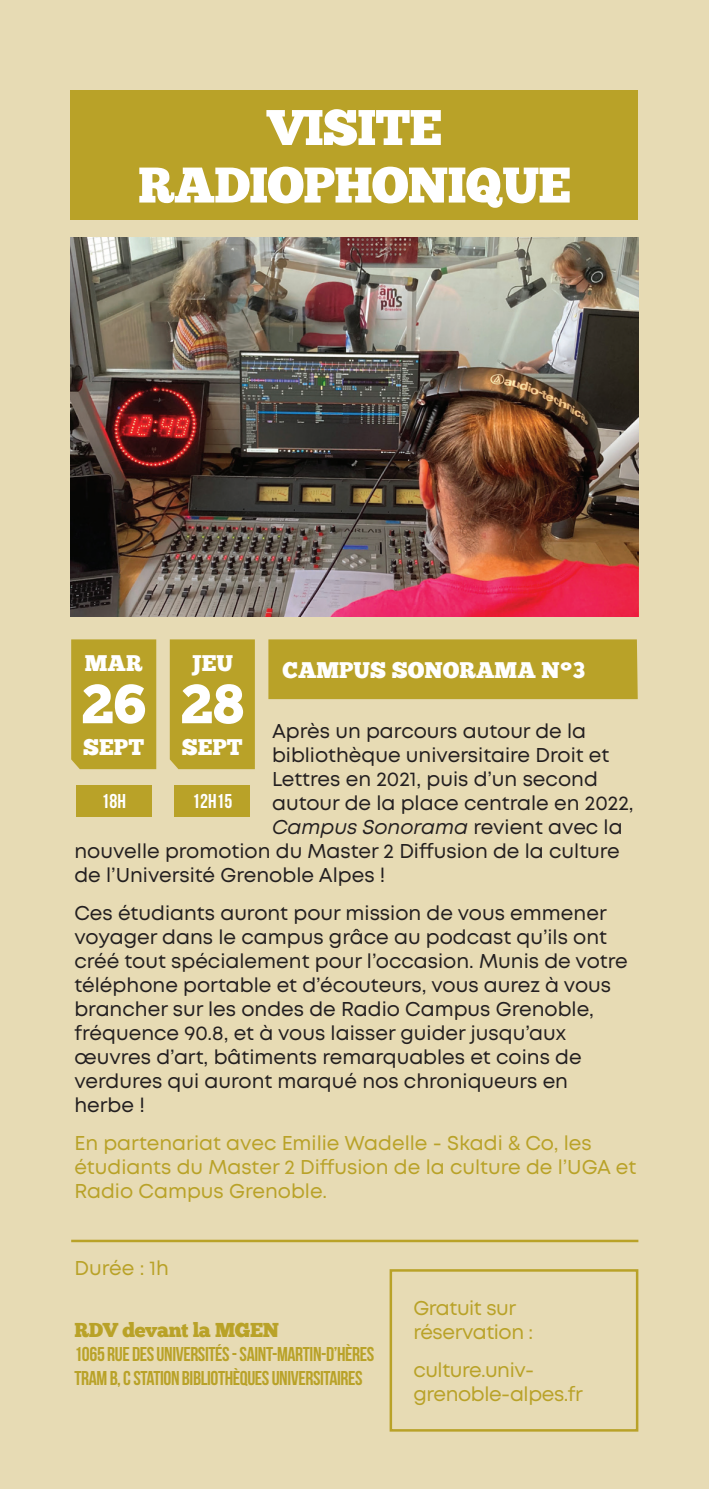
<style>
.page{position:relative;width:709px;height:1489px;background:#fff}
.page>*{position:absolute;margin:0;border:0;box-sizing:border-box;transform-origin:0 0}
.t1{font:55px "Chunk Five Ex";color:#fff}
.t2{font:50px/57.5px "Chunk Five Ex";letter-spacing:-.02em;color:#fff;text-align:center}
.t3{font:22.5px "Chunk Five Ex";color:#fff}
.t4{font:20px/24px "Mont";color:#231f20}
.t5{font:20px/24px "Mont";color:#b9a228}
.t6{font:20px "Bebas Neue";letter-spacing:-.02em;color:#b9a228}
.t7{font:20px/24px "Mont";letter-spacing:-.02em;color:#b9a228}
.t8{font:italic 20px "Mont";color:#231f20}
.t9{font:20px "Chunk Five Ex";letter-spacing:-.02em;color:#b9a228}
.t10{font:20px "Bebas Neue";color:#fff}
.s1{font-style:normal}
</style>
<div class="page">
<div style="left:0;top:0;width:708px;height:1488px;background:#e7dbb4"></div>
<div style="left:71px;top:90px;width:567px;height:130px;background:#b9a228"></div>
<div style="left:268px;top:639px;width:369px;height:60px;background:#b9a228"></div>
<hr style="left:71px;top:1239px;width:567px;height:3px;background:#b9a228">
<img style="left:71px;top:238px;width:567px;height:379px">
<div style="left:76px;top:785px;width:75px;height:31px;background:#b9a228"></div>
<div style="left:175px;top:785px;width:75px;height:31px;background:#b9a228"></div>
<div style="left:71px;top:639px;width:85px;height:130px;background:#b9a228"></div>
<div style="left:170px;top:639px;width:85px;height:130px;background:#b9a228"></div>
<div style="left:389px;top:1268px;width:249px;height:163px;border:2px solid #b9a228"></div>
<p class="t2" style="left:138px;top:98px;width:434px">VISITE<br>RADIOPHONIQUE</p>
<p class="t3" style="left:85px;top:646px;width:59px">MAR</p>
<p class="t1" style="left:81px;top:662px;width:66px">26</p>
<p class="t3" style="left:83px;top:730px;width:62px">SEPT</p>
<p class="t3" style="left:191px;top:646px;width:43px">JEU</p>
<p class="t1" style="left:181px;top:662px;width:65px">28</p>
<p class="t3" style="left:182px;top:730px;width:62px">SEPT</p>
<p class="t3" style="left:282px;top:653px;width:304px">CAMPUS SONORAMA N°3</p>
<p class="t4" style="left:272px;top:718px;width:316px">Après un parcours autour de la</p>
<p class="t4" style="left:272px;top:742px;width:339px">bibliothèque universitaire Droit et</p>
<p class="t4" style="left:272px;top:766px;width:327px">Lettres en 2021, puis d’un second</p>
<p class="t4" style="left:272px;top:790px;width:363px">autour de la place centrale en 2022,</p>
<p class="t8" style="left:272px;top:814px;width:352px">Campus Sonorama <span class="s1">revient avec la</span></p>
<p class="t4" style="left:74px;top:838px;width:547px">nouvelle promotion du Master 2 Diffusion de la culture</p>
<p class="t4" style="left:74px;top:862px;width:312px">de l’Université Grenoble Alpes !</p>
<p class="t4" style="left:74px;top:901px;width:555px">Ces étudiants auront pour mission de vous emmener voyager dans le campus grâce au podcast qu’ils ont créé tout spécialement pour l’occasion. Munis de votre téléphone portable et d’écouteurs, vous aurez à vous brancher sur les ondes de Radio Campus Grenoble, fréquence 90.8, et à vous laisser guider jusqu’aux œuvres d’art, bâtiments remarquables et coins de verdures qui auront marqué nos chroniqueurs en herbe !</p>
<p class="t5" style="left:74px;top:1131px;width:563px">En partenariat avec Emilie Wadelle - Skadi &amp; Co, les étudiants du Master 2 Diffusion de la culture de l’UGA et<br>Radio Campus Grenoble.</p>
<p class="t10" style="left:101px;top:790px;width:26px">18H</p>
<p class="t10" style="left:192px;top:790px;width:42px">12H15</p>
<p class="t5" style="left:74px;top:1255px;width:96px">Durée : 1h</p>
<p class="t9" style="left:74px;top:1314px;width:206px">RDV devant la MGEN</p>
<p class="t6" style="left:74px;top:1342px;width:301px">1065 RUE DES UNIVERSITÉS - SAINT-MARTIN-D’HÈRES</p>
<p class="t6" style="left:74px;top:1366px;width:290px">TRAM B, C STATION BIBLIOTHÈQUES UNIVERSITAIRES</p>
<p class="t7" style="left:413px;top:1295px;width:121px">Gratuit sur réservation :</p>
<p class="t7" style="left:413px;top:1357px;width:171px">culture.univ&shy;grenoble-alpes.fr</p>
</div>
